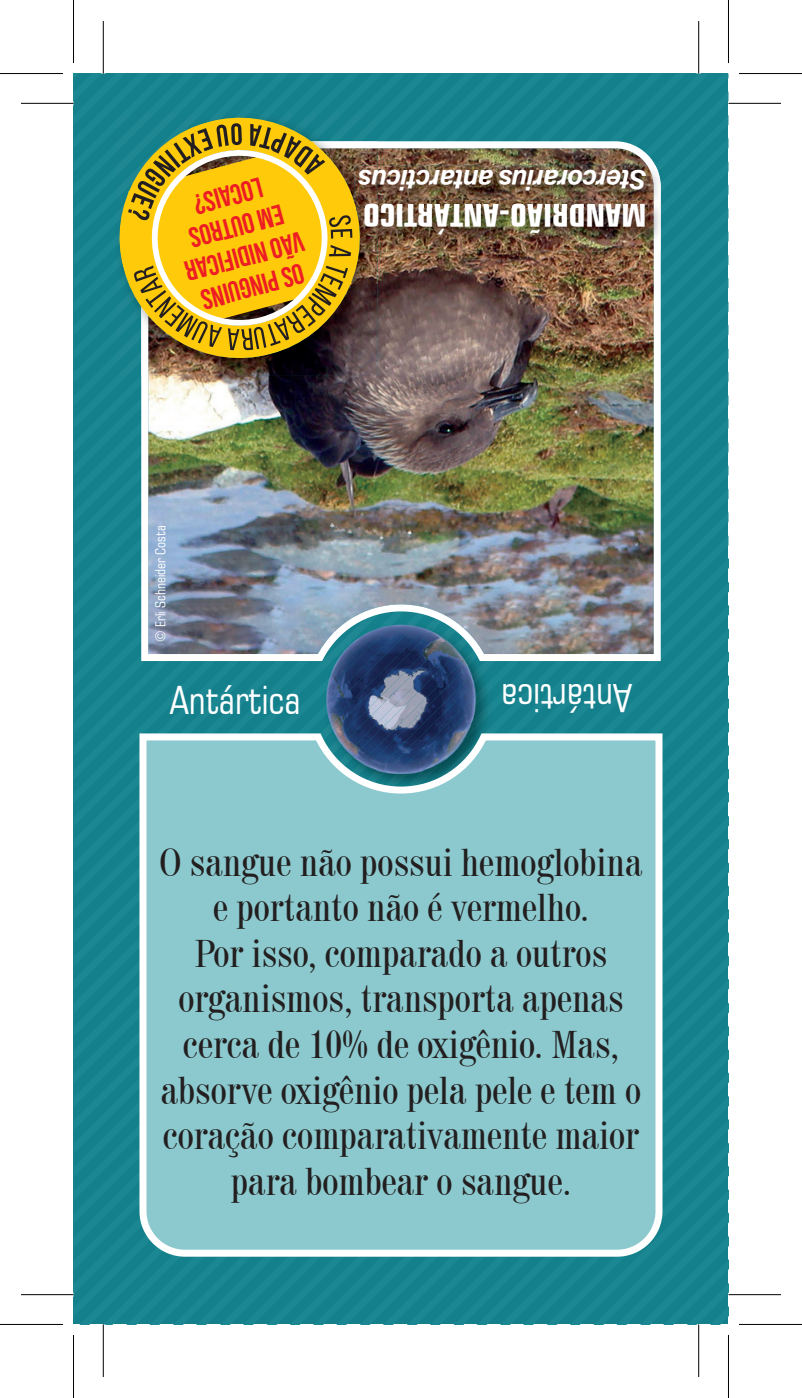
<style>
.page{position:relative;width:802px;height:1398px;background:#fff}
.page>*{position:absolute;margin:0;border:0;box-sizing:border-box;transform-origin:0 0}
.t1{font:condensed 39.2px "Square 721 BT";color:#fff}
.t2{font:condensed 38.5px/45.5px "Century 725 BT";color:#231f20;text-align:center}
.t3{font:700 condensed 31.5px "Square 721 BT";color:#fff}
.t4{font:700 28.35px/31.2px "Bebas Neue";color:#ee1d23;text-align:center}
.t5{font:italic 700 28px "Acumin Pro";letter-spacing:-.03em;color:#fff}
.t6{font:condensed 14px "Square 721 BT";color:#fff}
</style>
<div class="page">
<div style="left:429px;top:73px;width:280px;height:65px;background:#13808b"></div>
<div style="left:356px;top:73px;width:73px;height:65px;background:#13808b"></div>
<div style="left:73px;top:803px;width:63px;height:373px;background:#13808b"></div>
<div style="left:73px;top:138px;width:655px;height:665px;background:#13808b"></div>
<div style="left:147px;top:296px;width:581px;height:1028px;background:#13808b"></div>
<div style="left:427px;top:576px;width:301px;height:748px;background:#13808b"></div>
<img style="left:477px;top:661px;width:15px;height:68px">
<img style="left:325px;top:661px;width:114px;height:68px">
<img style="left:373px;top:670px;width:104px;height:59px">
<svg style="left:136px;top:729px;width:530px;height:530px"></svg>
<img style="left:141px;top:141px;width:520px;height:520px">
<img style="left:141px;top:141px;width:237px;height:235px">
<img style="left:106px;top:105px;width:267px;height:266px">
<img style="left:661px;top:216px;width:1px;height:35px">
<svg style="left:661px;top:227px;width:1px;height:12px"></svg>
<img style="left:361px;top:208px;width:300px;height:43px">
<img style="left:365px;top:208px;width:280px;height:26px">
<img style="left:661px;top:172px;width:2px;height:28px">
<svg style="left:661px;top:180px;width:2px;height:13px"></svg>
<svg style="left:661px;top:166px;width:2px;height:6px"></svg>
<img style="left:356px;top:166px;width:298px;height:42px">
<img style="left:647px;top:166px;width:14px;height:34px">
<svg style="left:73px;top:73px;width:283px;height:277px"></svg>
<svg style="left:654px;top:200px;width:9px;height:16px"></svg>
<img style="left:361px;top:200px;width:17px;height:8px">
<img style="left:378px;top:204px;width:267px;height:4px">
<svg style="left:365px;top:204px;width:13px;height:4px"></svg>
<svg style="left:21px;top:101px;width:53px;height:4px"></svg>
<svg style="left:728px;top:101px;width:53px;height:2px"></svg>
<svg style="left:21px;top:1292px;width:53px;height:4px"></svg>
<svg style="left:728px;top:1292px;width:53px;height:4px"></svg>
<svg style="left:102px;top:21px;width:1px;height:52px"></svg>
<svg style="left:102px;top:1324px;width:3px;height:52px"></svg>
<svg style="left:699px;top:21px;width:1px;height:52px"></svg>
<svg style="left:696px;top:1324px;width:4px;height:52px"></svg>
<hr style="left:21px;top:103px;width:53px;height:1px;background:#000">
<hr style="left:728px;top:103px;width:53px;height:1px;background:#000">
<hr style="left:21px;top:1293px;width:53px;height:1px;background:#000">
<hr style="left:728px;top:1293px;width:53px;height:1px;background:#000">
<hr style="left:103px;top:21px;width:1px;height:52px;background:#000">
<hr style="left:103px;top:1324px;width:1px;height:52px;background:#000">
<hr style="left:698px;top:21px;width:1px;height:52px;background:#000">
<hr style="left:698px;top:1324px;width:1px;height:52px;background:#000">
<svg style="left:0;top:1324px;width:63px;height:1px"></svg>
<svg style="left:739px;top:1324px;width:63px;height:1px"></svg>
<hr style="left:0;top:73px;width:63px;height:1px;background:#000">
<hr style="left:739px;top:73px;width:63px;height:1px;background:#000">
<hr style="left:0;top:1323px;width:63px;height:1px;background:#000">
<hr style="left:739px;top:1323px;width:63px;height:1px;background:#000">
<hr style="left:73px;top:0;width:1px;height:63px;background:#000">
<hr style="left:73px;top:1334px;width:1px;height:63px;background:#000">
<hr style="left:728px;top:0;width:1px;height:63px;background:#000">
<hr style="left:728px;top:1334px;width:1px;height:63px;background:#000">
<p class="t4" style="left:316px;top:286px;width:124px;rotate:165deg">Os pinguins vão nidificar em outros locais?</p>
<p class="t5" style="left:646px;top:199px;width:290px;rotate:-180deg">Stercorarius antarcticus</p>
<p class="t3" style="left:646px;top:234px;width:284px;rotate:-180deg">MANDRIÃO-ANTÁRTICO</p>
<p class="t6" style="left:152px;top:642px;width:118px;rotate:-90deg">© Erli Schneider Costa</p>
<p class="t1" style="left:170px;top:676px;width:132px">Antártica</p>
<p class="t1" style="left:632px;top:721px;width:132px;rotate:-180deg">Antártica</p>
<p class="t2" style="left:159px;top:839px;width:484px">O sangue não possui hemoglobina e portanto não é vermelho.<br>Por isso, comparado a outros organismos, transporta apenas cerca de 10% de oxigênio. Mas, absorve oxigênio pela pele e tem o coração comparativamente maior para bombear o sangue.</p>
</div>
